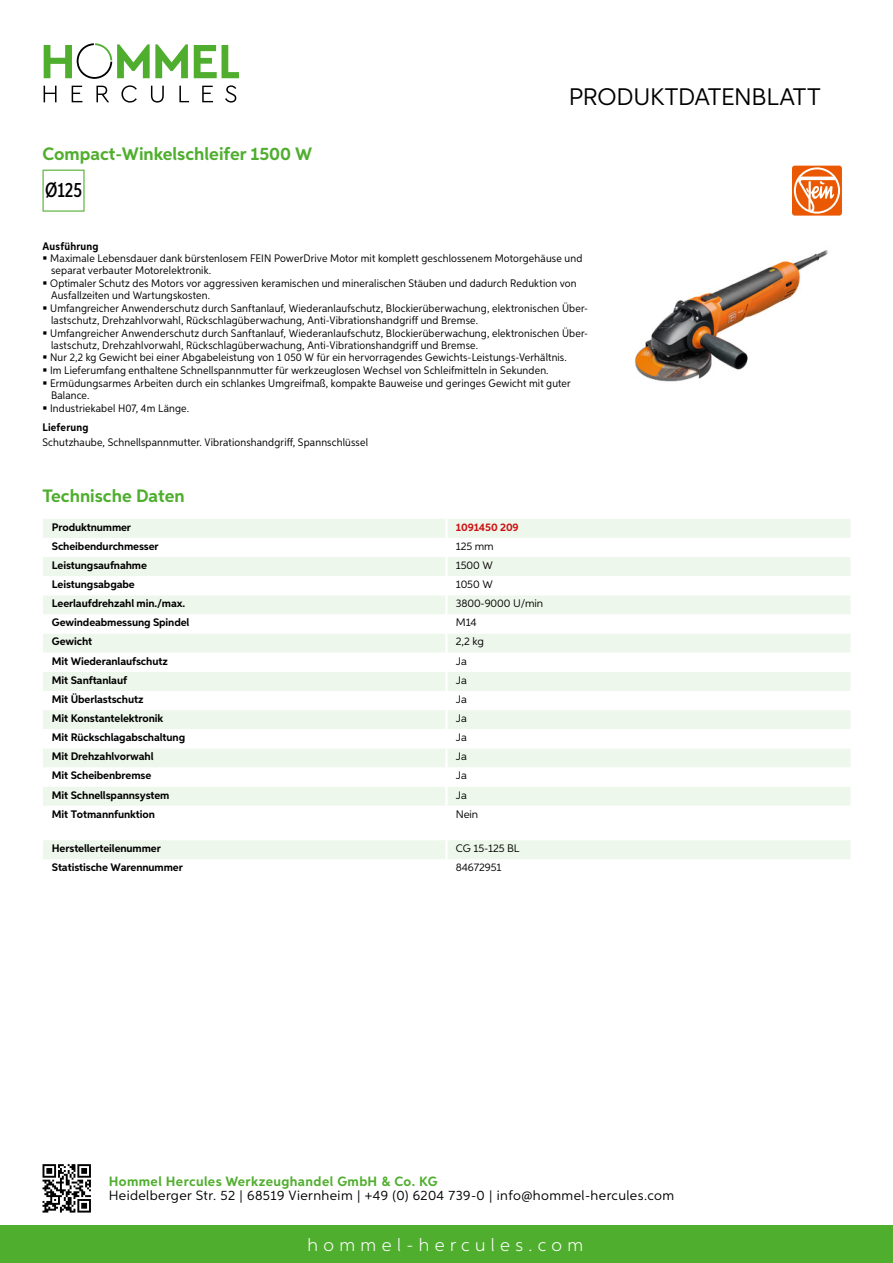
<style>
.page{position:relative;width:893px;height:1263px;background:#fff}
.page>*{position:absolute;margin:0;border:0;box-sizing:border-box;transform-origin:0 0}
.t1{font:24px "Aspira";letter-spacing:-.01em;color:#000}
.t2{font:500 20.7px "Aspira XX Nar";color:#000}
.t3{font:700 18px "Aspira";color:#50ae2f}
.t4{font:300 18px "Aspira";letter-spacing:.3em;color:#fff}
.t5{font:13.5px "Aspira";letter-spacing:.03em;color:#000}
.t6{font:700 13.5px "Aspira";letter-spacing:.03em;color:#50ae2f}
.t7{font:10.95px/12.5px "Aspira Nar";letter-spacing:.015em;color:#000}
.t8{font:700 10.95px "Aspira";letter-spacing:-.01em;color:#000}
.t9{font:10.95px "Aspira";letter-spacing:-.01em;color:#000}
.t10{font:700 10.95px "Aspira Nar";letter-spacing:.02em;color:#000}
.t11{font:700 10.95px "Aspira";letter-spacing:-.01em;color:#cd1013}
</style>
<div class="page">
<div style="left:0;top:1226px;width:893px;height:37px;background:#50ae2f"></div>
<svg style="left:43px;top:1164px;width:48px;height:48px"></svg>
<svg style="left:194px;top:45px;width:45px;height:33px"></svg>
<svg style="left:44px;top:43px;width:144px;height:36px"></svg>
<svg style="left:44px;top:86px;width:13px;height:16px"></svg>
<svg style="left:72px;top:86px;width:10px;height:16px"></svg>
<svg style="left:96px;top:86px;width:13px;height:16px"></svg>
<svg style="left:121px;top:85px;width:16px;height:18px"></svg>
<svg style="left:151px;top:86px;width:13px;height:17px"></svg>
<svg style="left:179px;top:86px;width:10px;height:16px"></svg>
<svg style="left:202px;top:86px;width:11px;height:16px"></svg>
<svg style="left:225px;top:85px;width:11px;height:18px"></svg>
<div style="left:43px;top:519px;width:807px;height:19px;background:#eef7eb"></div>
<svg style="left:43px;top:557px;width:807px;height:249px;fill:#eef7eb"></svg>
<hr style="left:445px;top:519px;width:3px;height:19px;background:#fff">
<hr style="left:445px;top:557px;width:3px;height:19px;background:#fff">
<hr style="left:445px;top:576px;width:3px;height:19px;background:#fff">
<hr style="left:445px;top:595px;width:3px;height:19px;background:#fff">
<hr style="left:445px;top:614px;width:3px;height:19px;background:#fff">
<hr style="left:445px;top:633px;width:3px;height:20px;background:#fff">
<hr style="left:445px;top:653px;width:3px;height:19px;background:#fff">
<hr style="left:445px;top:672px;width:3px;height:19px;background:#fff">
<hr style="left:445px;top:691px;width:3px;height:19px;background:#fff">
<hr style="left:445px;top:710px;width:3px;height:19px;background:#fff">
<hr style="left:445px;top:729px;width:3px;height:19px;background:#fff">
<hr style="left:445px;top:748px;width:3px;height:19px;background:#fff">
<hr style="left:445px;top:767px;width:3px;height:20px;background:#fff">
<hr style="left:445px;top:787px;width:3px;height:19px;background:#fff">
<div style="left:43px;top:840px;width:807px;height:19px;background:#eef7eb"></div>
<svg style="left:43px;top:170px;width:42px;height:42px"></svg>
<img style="left:635px;top:250px;width:194px;height:132px">
<div style="left:792px;top:166px;width:50px;height:50px;background:#ea5901;border-radius:3px"></div>
<svg style="left:794px;top:167px;width:46px;height:47px"></svg>
<svg style="left:796px;top:169px;width:42px;height:43px"></svg>
<svg style="left:798px;top:177px;width:38px;height:34px"></svg>
<h3 class="t3" style="left:43px;top:142px;width:271px">Compact-Winkelschleifer 1500 W</h3>
<h2 class="t2" style="left:45px;top:177px;width:38px">Ø125</h2>
<h1 class="t1" style="left:569px;top:82px;width:253px">Produktdatenblatt</h1>
<p class="t10" style="left:43px;top:239px;width:58px">Ausführung</p>
<p class="t7" style="left:50px;top:252px;width:539px">Maximale Lebensdauer dank bürstenlosem FEIN PowerDrive Motor mit komplett geschlossenem Motorgehäuse und separat verbauter Motorelektronik.<br>Optimaler Schutz des Motors vor aggressiven keramischen und mineralischen Stäuben und dadurch Reduktion von Ausfallzeiten und Wartungskosten.<br>Umfangreicher Anwenderschutz durch Sanftanlauf, Wiederanlaufschutz, Blockierüberwachung, elektronischen Über&shy;lastschutz, Drehzahlvorwahl, Rückschlagüberwachung, Anti-Vibrationshandgriff und Bremse.<br>Umfangreicher Anwenderschutz durch Sanftanlauf, Wiederanlaufschutz, Blockierüberwachung, elektronischen Über&shy;lastschutz, Drehzahlvorwahl, Rückschlagüberwachung, Anti-Vibrationshandgriff und Bremse.<br>Nur 2,2 kg Gewicht bei einer Abgabeleistung von 1 050 W für ein hervorragendes Gewichts-Leistungs-Verhältnis.<br>Im Lieferumfang enthaltene Schnellspannmutter für werkzeuglosen Wechsel von Schleifmitteln in Sekunden.<br>Ermüdungsarmes Arbeiten durch ein schlankes Umgreifmaß, kompakte Bauweise und geringes Gewicht mit guter Balance.<br>Industriekabel H07, 4m Länge.</p>
<p class="t10" style="left:43px;top:420px;width:47px">Lieferung</p>
<p class="t7" style="left:43px;top:436px;width:327px">Schutzhaube, Schnellspannmutter. Vibrationshandgriff, Spannschlüssel</p>
<h3 class="t3" style="left:43px;top:485px;width:144px">Technische Daten</h3>
<p class="t8" style="left:52px;top:520px;width:81px">Produktnummer</p>
<p class="t11" style="left:456px;top:520px;width:64px">1091450 209</p>
<p class="t8" style="left:52px;top:539px;width:108px">Scheibendurchmesser</p>
<p class="t9" style="left:456px;top:539px;width:39px">125 mm</p>
<p class="t8" style="left:52px;top:558px;width:97px">Leistungsaufnahme</p>
<p class="t9" style="left:456px;top:558px;width:38px">1500 W</p>
<p class="t8" style="left:52px;top:578px;width:84px">Leistungsabgabe</p>
<p class="t9" style="left:456px;top:578px;width:38px">1050 W</p>
<p class="t8" style="left:52px;top:597px;width:135px">Leerlaufdrehzahl min./max.</p>
<p class="t9" style="left:456px;top:597px;width:89px">3800-9000 U/min</p>
<p class="t8" style="left:52px;top:616px;width:139px">Gewindeabmessung Spindel</p>
<p class="t9" style="left:456px;top:616px;width:22px">M14</p>
<p class="t8" style="left:52px;top:635px;width:42px">Gewicht</p>
<p class="t9" style="left:456px;top:635px;width:30px">2,2 kg</p>
<p class="t8" style="left:52px;top:654px;width:117px">Mit Wiederanlaufschutz</p>
<p class="t9" style="left:456px;top:654px;width:13px">Ja</p>
<p class="t8" style="left:52px;top:673px;width:77px">Mit Sanftanlauf</p>
<p class="t9" style="left:456px;top:673px;width:13px">Ja</p>
<p class="t8" style="left:52px;top:692px;width:93px">Mit Überlastschutz</p>
<p class="t9" style="left:456px;top:692px;width:13px">Ja</p>
<p class="t8" style="left:52px;top:711px;width:113px">Mit Konstantelektronik</p>
<p class="t9" style="left:456px;top:711px;width:13px">Ja</p>
<p class="t8" style="left:52px;top:731px;width:135px">Mit Rückschlagabschaltung</p>
<p class="t9" style="left:456px;top:731px;width:13px">Ja</p>
<p class="t8" style="left:52px;top:750px;width:103px">Mit Drehzahlvorwahl</p>
<p class="t9" style="left:456px;top:750px;width:13px">Ja</p>
<p class="t8" style="left:52px;top:769px;width:101px">Mit Scheibenbremse</p>
<p class="t9" style="left:456px;top:769px;width:13px">Ja</p>
<p class="t8" style="left:52px;top:788px;width:119px">Mit Schnellspannsystem</p>
<p class="t9" style="left:456px;top:788px;width:13px">Ja</p>
<p class="t8" style="left:52px;top:807px;width:105px">Mit Totmannfunktion</p>
<p class="t9" style="left:456px;top:807px;width:24px">Nein</p>
<p class="t8" style="left:52px;top:842px;width:111px">Herstellerteilenummer</p>
<p class="t9" style="left:456px;top:842px;width:58px">CG 15-125 BL</p>
<p class="t8" style="left:52px;top:861px;width:132px">Statistische Warennummer</p>
<p class="t9" style="left:456px;top:861px;width:47px">84672951</p>
<p class="t6" style="left:109px;top:1172px;width:330px">Hommel Hercules Werkzeughandel GmbH &amp; Co. KG</p>
<p class="t5" style="left:109px;top:1187px;width:567px">Heidelberger Str. 52 | 68519 Viernheim | +49 (0) 6204 739-0 | info@hommel-hercules.com</p>
<h3 class="t4" style="left:307px;top:1234px;width:277px">hommel-hercules.com</h3>
</div>
